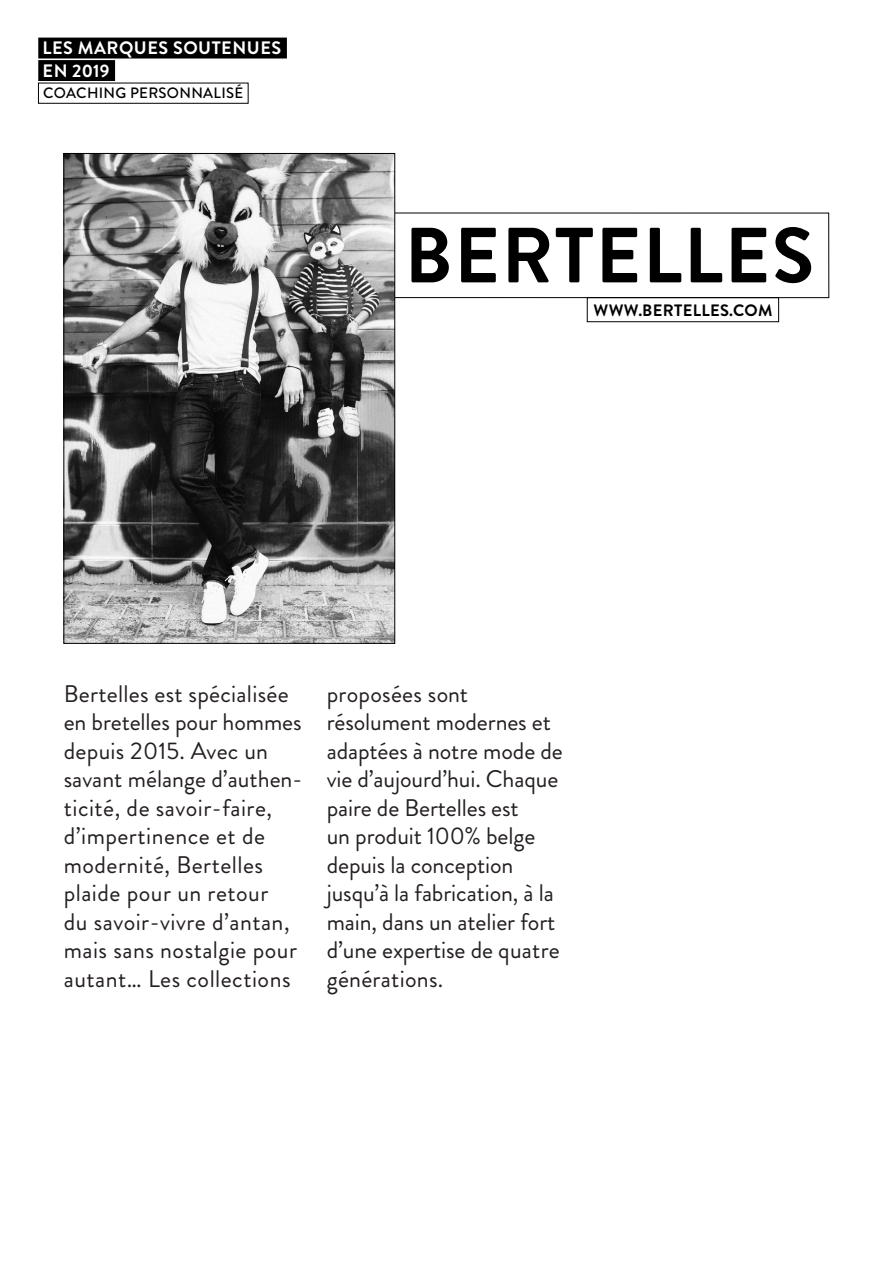
<style>
.page{position:relative;width:893px;height:1263px;background:#fff}
.page>*{position:absolute;margin:0;border:0;box-sizing:border-box;transform-origin:0 0}
.t1{font:700 78px "Brandon Grotesque";letter-spacing:.02em;color:#000}
.t2{font:24px/28.5px "Brandon Grotesque";letter-spacing:.02em;color:#241f20}
.t3{font:24px/28.5px "Brandon Grotesque";color:#241f20}
.t4{font:700 18px/22.5px "Brandon Grotesque";letter-spacing:.03em;color:#fff}
.t5{font:700 16.5px "Brandon Grotesque";letter-spacing:.02em;color:#000}
.t6{font:500 15px "Brandon Grotesque";letter-spacing:.02em;color:#000}
</style>
<div class="page">
<div style="left:393px;top:213px;width:436px;height:85px;border:1px solid #000"></div>
<div style="left:38px;top:38px;width:249px;height:20px;background:#000"></div>
<div style="left:38px;top:60px;width:77px;height:21px;background:#000"></div>
<div style="left:587px;top:297px;width:192px;height:25px;border:1px solid #000"></div>
<img style="left:65px;top:155px;width:328px;height:487px">
<div style="left:63px;top:153px;width:332px;height:491px;border:1px solid #000"></div>
<p class="t4" style="left:43px;top:37px;width:240px">LES MARQUES SOUTENUES<br>EN 2019</p>
<p class="t6" style="left:43px;top:83px;width:202px">COACHING PERSONNALISÉ</p>
<h1 class="t1" style="left:404px;top:201px;width:411px">BERTELLES</h1>
<p class="t5" style="left:594px;top:298px;width:180px">WWW.BERTELLES.COM</p>
<p class="t2" style="left:64px;top:680px;width:240px">Bertelles est spécialisée en bretelles pour hommes depuis 2015. Avec un savant mélange d’authen&shy;ticité, de savoir-faire, d’impertinence et de modernité, Bertelles plaide pour un retour<br>du savoir-vivre d’antan, mais sans nostalgie pour autant… Les collections</p>
<p class="t3" style="left:327px;top:679px;width:238px">proposées sont résolument modernes et adaptées à notre mode de vie d’aujourd’hui. Chaque paire de Bertelles est<br>un produit 100% belge depuis la conception jusqu’à la fabrication, à la main, dans un atelier fort d’une expertise de quatre générations.</p>
</div>
